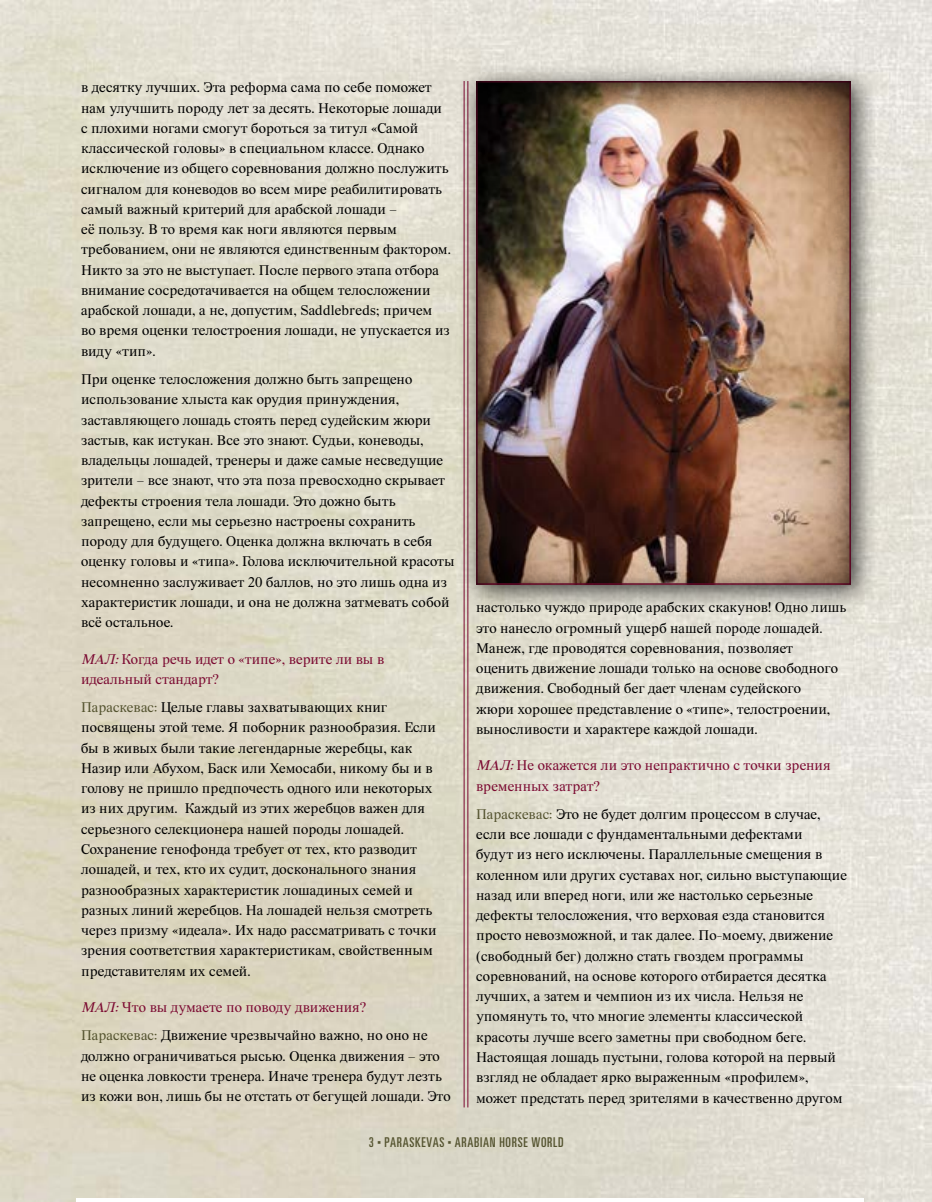
<style>
.page{position:relative;width:932px;height:1202px;background:#fff}
.page>*{position:absolute;margin:0;border:0;box-sizing:border-box;transform-origin:0 0}
.t1{font:15px/20.2px "Vremena";color:#000}
.t2{font:15px/20.2px "Vremena";color:#7b0931}
.t3{font:ultra-condensed 13.5px "Univers";letter-spacing:.05em;color:#54532f}
.s1{font-style:italic}
.s2{color:#54532f}
.s3{font-style:italic;color:#7b0931}
.s4{color:#7b0931}
.s5{font-family:"Universal Newswith Comm Pi";font-stretch:normal;font-size:10.5px}
</style>
<div class="page">
<img style="left:0;top:0;width:932px;height:1202px">
<hr style="left:467px;top:81px;width:1px;height:1026px;background:#7b0931">
<hr style="left:463px;top:81px;width:1px;height:1026px;background:#7b0931">
<div style="left:458px;top:63px;width:420px;height:549px;background:#000;opacity:.75"></div>
<div style="left:463px;top:70px;width:400px;height:516px;background:#000;opacity:.75"></div>
<hr style="left:76px;top:1198px;width:788px;height:4px;background:#fff">
<p class="t1" style="left:81px;top:78px;width:371px">в десятку лучших. Эта реформа сама по себе поможет нам улучшить породу лет за десять. Некоторые лошади с плохими ногами смогут бороться за титул «Самой классической головы» в специальном классе. Однако исключение из общего соревнования должно послужить сигналом для коневодов во всем мире реабилитировать самый важный критерий для арабской лошади –<br>её пользу. В то время как ноги являются первым требованием, они не являются единственным фактором.<br>Никто за это не выступает. После первого этапа отбора внимание сосредотачивается на общем телосложении арабской лошади, а не, допустим, Saddlebreds; причем<br>во время оценки телостроения лошади, не упускается из виду «тип».</p>
<p class="t1" style="left:81px;top:370px;width:375px">При оценке телосложения должно быть запрещено использование хлыста как орудия принуждения, заставляющего лошадь стоять перед судейским жюри застыв, как истукан. Все это знают. Судьи, коневоды, владельцы лошадей, тренеры и даже самые несведущие зрители – все знают, что эта поза превосходно скрывает дефекты строения тела лошади. Это дожно быть запрещено, если мы серьезно настроены сохранить породу для будущего. Оценка должна включать в себя оценку головы и «типа». Голова исключительной красоты несомненно заслуживает 20 баллов, но это лишь одна из характеристик лошади, и она не должна затмевать собой всё остальное.</p>
<p class="t2" style="left:81px;top:649px;width:304px"><span class="s1">МАЛ:</span> Когда речь идет о «типе», верите ли вы в идеальный стандарт?</p>
<p class="t1" style="left:81px;top:698px;width:357px"><span class="s2">Параскевас:</span> Целые главы захватывающих книг посвящены этой теме. Я поборник разнообразия. Если бы в живых были такие легендарные жеребцы, как Назир или Абухом, Баск или Хемосаби, никому бы и в голову не пришло предпочесть одного или некоторых из них другим. Каждый из этих жеребцов важен для серьезного селекционера нашей породы лошадей.<br>Сохранение генофонда требует от тех, кто разводит лошадей, и тех, кто их судит, досконального знания разнообразных характеристик лошадиных семей и разных линий жеребцов. На лошадей нельзя смотреть через призму «идеала». Их надо рассматривать с точки зрения соответствия характеристикам, свойственным представителям их семей.</p>
<p class="t1" style="left:81px;top:993px;width:348px;line-height:28.3px"><span class="s3">МАЛ:</span> <span class="s4">Что вы думаете по поводу движения?<br></span><span class="s2">Параскевас:</span> Движение чрезвычайно важно, но оно не</p>
<p class="t1" style="left:81px;top:1046px;width:371px">должно ограничиваться рысью. Оценка движения – это не оценка ловкости тренера. Иначе тренера будут лезть из кожи вон, лишь бы не отстать от бегущей лошади. Это</p>
<p class="t1" style="left:476px;top:598px;width:371px">настолько чуждо природе арабских скакунов! Одно лишь это нанесло огромный ущерб нашей породе лошадей.<br>Манеж, где проводятся соревнования, позволяет оценить движение лошади только на основе свободного движения. Свободный бег дает членам судейского<br>жюри хорошее представление о «типе», телостроении, выносливости и характере каждой лошади.</p>
<p class="t2" style="left:476px;top:756px;width:356px"><span class="s1">МАЛ:</span> Не окажется ли это непрактично с точки зрения временных затрат?</p>
<p class="t1" style="left:476px;top:804px;width:372px"><span class="s2">Параскевас:</span> Это не будет долгим процессом в случае, если все лошади с фундаментальными дефектами<br>будут из него исключены. Параллельные смещения в коленном или других суставах ног, сильно выступающие назад или вперед ноги, или же настолько серьезные дефекты телосложения, что верховая езда становится просто невозможной, и так далее. По-моему, движение (свободный бег) должно стать гвоздем программы соревнований, на основе которого отбирается десятка лучших, а затем и чемпион из их числа. Нельзя не упомянуть то, что многие элементы классической красоты лучше всего заметны при свободном беге.<br>Настоящая лошадь пустыни, голова которой на первый взгляд не обладает ярко выраженным «профилем», может предстать перед зрителями в качественно другом</p>
<p class="t3" style="left:369px;top:1134px;width:196px">3 <span class="s5">b</span> PARASKEVAS <span class="s5">b</span> ARABIAN HORSE WORLD</p>
</div>
